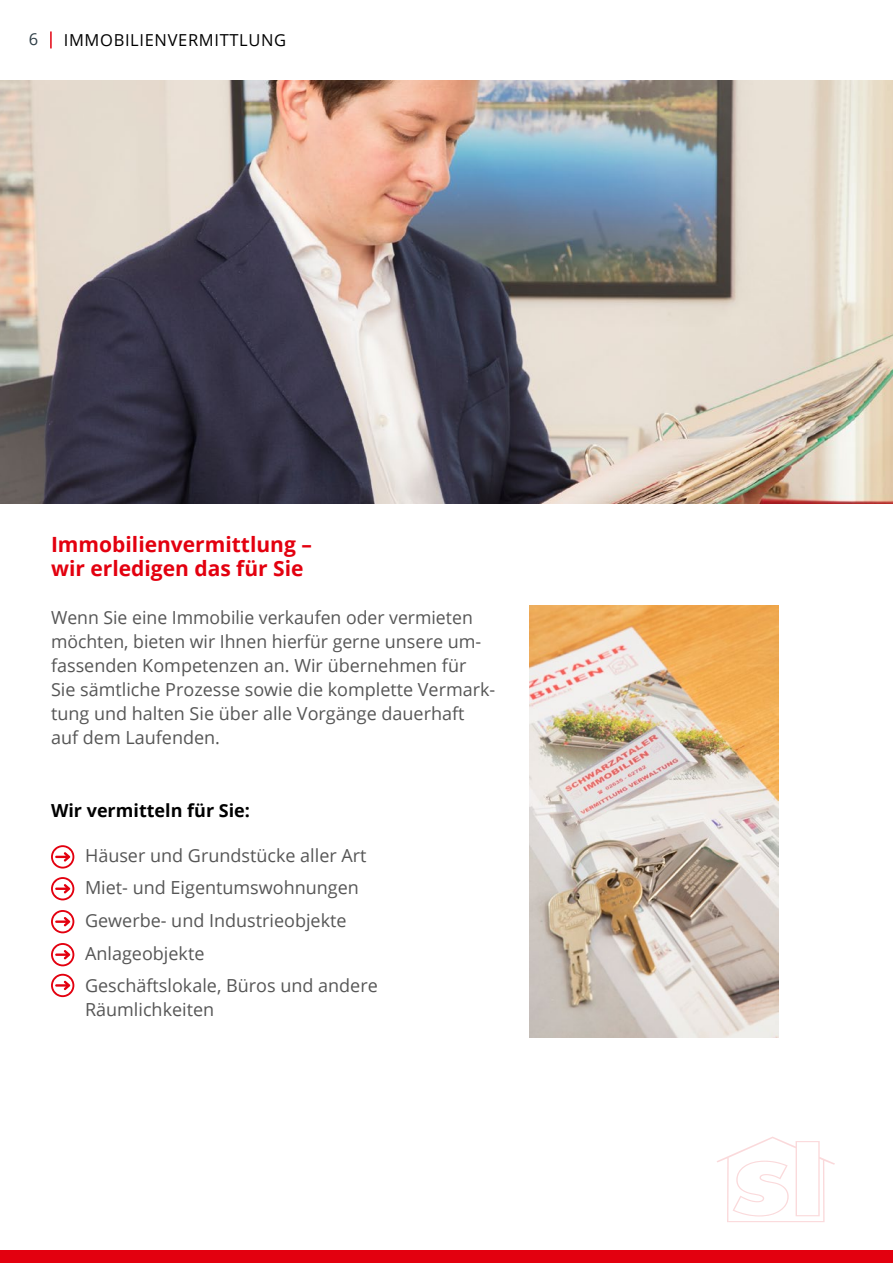
<style>
.page{position:relative;width:893px;height:1263px;background:#fff}
.page>*{position:absolute;margin:0;border:0;box-sizing:border-box;transform-origin:0 0}
.t1{font:700 21px/24px "Open Sans";color:#e3000f}
.t2{font:18px/24px "Open Sans";color:#565656}
.t3{font:700 18px "Open Sans";color:#000}
.t4{font:16.5px "Open Sans";letter-spacing:.04em;color:#000}
.t5{font:16.5px "Open Sans";color:#303f48}
</style>
<div class="page">
<div style="left:0;top:1250px;width:893px;height:13px;background:#e3000f"></div>
<svg style="left:50px;top:31px;width:2px;height:17px"></svg>
<img style="left:0;top:81px;width:893px;height:423px">
<img style="left:529px;top:605px;width:250px;height:432px">
<svg style="left:717px;top:1136px;width:118px;height:86px"></svg>
<svg style="left:51px;top:845px;width:23px;height:23px"></svg>
<svg style="left:51px;top:877px;width:23px;height:23px"></svg>
<svg style="left:51px;top:910px;width:23px;height:23px"></svg>
<svg style="left:51px;top:943px;width:23px;height:23px"></svg>
<svg style="left:51px;top:974px;width:23px;height:23px"></svg>
<p class="t5" style="left:29px;top:28px;width:11px">6</p>
<p class="t4" style="left:64px;top:28px;width:224px">IMMOBILIENVERMITTLUNG</p>
<p class="t1" style="left:51px;top:532px;width:262px">Immobilienvermittlung – wir erledigen das für Sie</p>
<p class="t2" style="left:51px;top:605px;width:446px">Wenn Sie eine Immobilie verkaufen oder vermieten möchten, bieten wir Ihnen hierfür gerne unsere um&shy;fassenden Kompetenzen an. Wir übernehmen für Sie sämtliche Prozesse sowie die komplette Vermark&shy;tung und halten Sie über alle Vorgänge dauerhaft auf dem Laufenden.</p>
<p class="t3" style="left:51px;top:798px;width:201px">Wir vermitteln für Sie:</p>
<p class="t2" style="left:85px;top:839px;width:294px;line-height:32.5px">Häuser und Grundstücke aller Art<br>Miet- und Eigentumswohnungen<br>Gewerbe- und Industrieobjekte<br>Anlageobjekte<br>Geschäftslokale, Büros und andere</p>
<p class="t2" style="left:85px;top:997px;width:131px">Räumlichkeiten</p>
</div>
